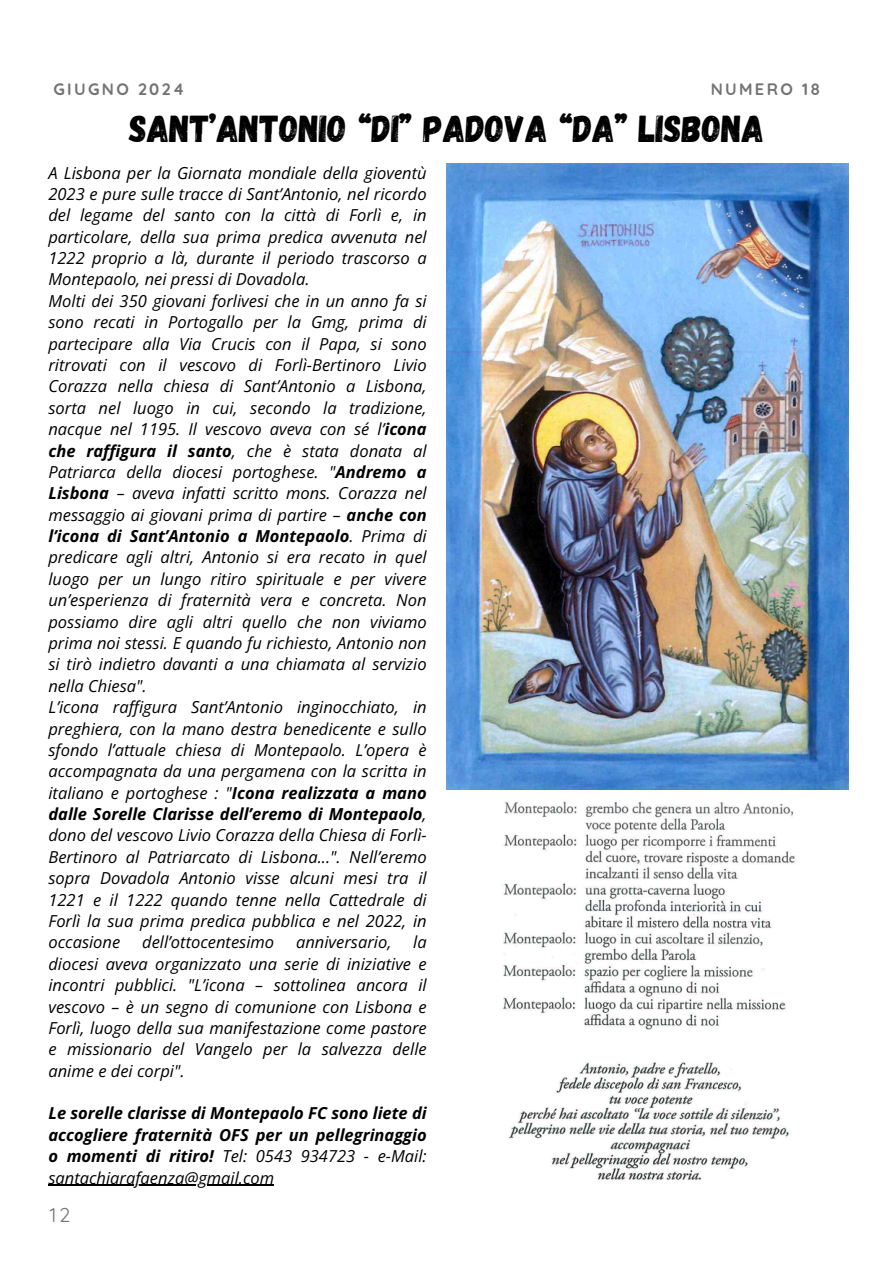
<style>
.page{position:relative;width:894px;height:1264px;background:#fff}
.page>*{position:absolute;margin:0;border:0;box-sizing:border-box;transform-origin:0 0}
.t1{font:37.5px "Gagalin";color:#000}
.t2{font:19.5px "Quicksand";color:#737373}
.t3{font:italic 16.5px/21.5px "Open Sans";color:#000;text-align:justify}
.t4{font:italic 700 16.5px/21.3px "Open Sans";color:#000;text-align:justify}
.t5{font:700 16.5px "Quicksand";letter-spacing:.14em;color:#737373}
.s1{font-weight:700}
.s2{font-weight:400}
</style>
<div class="page">
<img style="left:446px;top:163px;width:402px;height:626px">
<img style="left:503px;top:801px;width:292px;height:379px">
<hr style="left:48px;top:1184px;width:226px;height:1px;background:#000">
<h1 class="t5" style="left:53px;top:78px;width:132px">GIUGNO 2024</h1>
<p class="t5" style="left:710px;top:78px;width:111px">NUMERO 18</p>
<p class="t1" style="left:129px;top:105px;width:636px">SANT’ANTONIO “DI” PADOVA “DA” LISBONA</p>
<p class="t3" style="left:48px;top:161px;width:379px">A Lisbona per la Giornata mondiale della gioventù 2023 e pure sulle tracce di Sant’Antonio, nel ricordo del legame del santo con la città di Forlì e, in particolare, della sua prima predica avvenuta nel 1222 proprio a là, durante il periodo trascorso a Montepaolo, nei pressi di Dovadola.</p>
<p class="t3" style="left:48px;top:290px;width:379px">Molti dei 350 giovani forlivesi che in un anno fa si sono recati in Portogallo per la Gmg, prima di partecipare alla Via Crucis con il Papa, si sono ritrovati con il vescovo di Forlì-Bertinoro Livio Corazza nella chiesa di Sant’Antonio a Lisbona, sorta nel luogo in cui, secondo la tradizione, nacque nel 1195. Il vescovo aveva con sé l’<span class="s1">icona che raffigura il santo</span>, che è stata donata al Patriarca della diocesi portoghese. "<span class="s1">Andremo a Lisbona</span> – aveva infatti scritto mons. Corazza nel messaggio ai giovani prima di partire – <span class="s1">anche con l’icona di Sant’Antonio a Montepaolo</span>. Prima di predicare agli altri, Antonio si era recato in quel luogo per un lungo ritiro spirituale e per vivere un’esperienza di fraternità vera e concreta. Non possiamo dire agli altri quello che non viviamo prima noi stessi. E quando fu richiesto, Antonio non si tirò indietro davanti a una chiamata al servizio nella Chiesa".</p>
<p class="t3" style="left:48px;top:696px;width:379px">L’icona raffigura Sant’Antonio inginocchiato, in preghiera, con la mano destra benedicente e sullo sfondo l’attuale chiesa di Montepaolo. L’opera è accompagnata da una pergamena con la scritta in italiano e portoghese : "<span class="s1">Icona realizzata a mano dalle Sorelle Clarisse dell’eremo di Montepaolo</span>, dono del vescovo Livio Corazza della Chiesa di Forlì-Bertinoro al Patriarcato di Lisbona...". Nell’eremo sopra Dovadola Antonio visse alcuni mesi tra il 1221 e il 1222 quando tenne nella Cattedrale di Forlì la sua prima predica pubblica e nel 2022, in occasione</p>
<p class="t3" style="left:48px;top:931px;width:379px;text-indent:364px">la diocesi aveva organizzato una serie di iniziative e incontri pubblici. "L’icona – sottolinea ancora il vescovo – è un segno di comunione con Lisbona e Forlì, luogo della sua manifestazione come pastore e missionario del Vangelo per la salvezza delle anime e dei corpi".</p>
<p class="t4" style="left:48px;top:1102px;width:379px">Le sorelle clarisse di Montepaolo FC sono liete di accogliere fraternità OFS per un pellegrinaggio o momenti di ritiro! <span class="s2">Tel: 0543 934723 - e-Mail: santachiarafaenza@gmail.com</span></p>
<p class="t3" style="left:142px;top:931px;width:134px">dell’ottocentesimo</p>
<p class="t3" style="left:296px;top:931px;width:97px">anniversario,</p>
<p class="t2" style="left:50px;top:1202px;width:22px">12</p>
</div>
